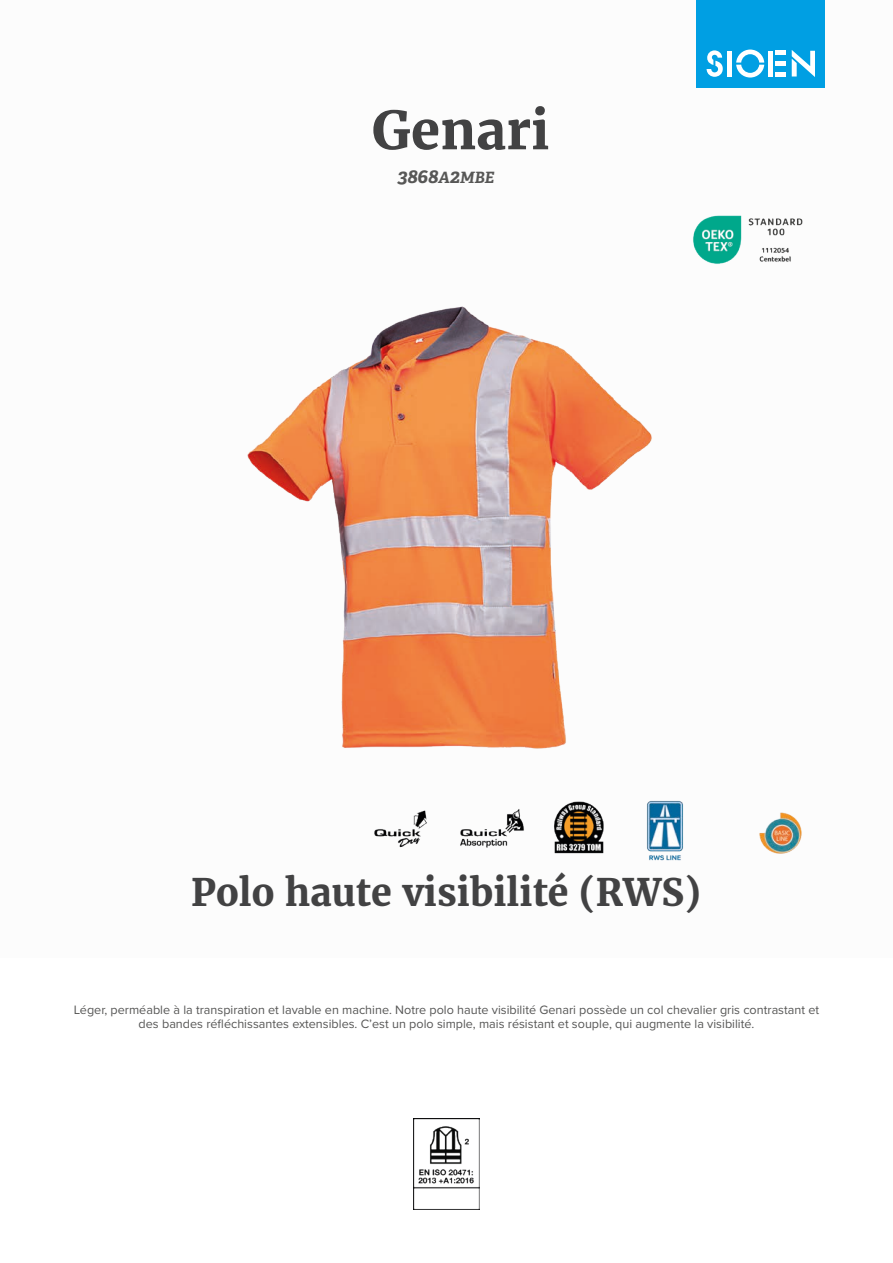
<style>
.page{position:relative;width:893px;height:1263px;background:#fff}
.page>*{position:absolute;margin:0;border:0;box-sizing:border-box;transform-origin:0 0}
.t1{font:700 52.5px "Merriweather";color:#424243}
.t2{font:700 37.5px "Merriweather";color:#424243}
.t3{font:italic 700 19.5px "Adelle";color:#575756}
.t4{font:12.6px/13.6px "Proxima Nova";color:#575756;text-align:center}
.s1{font-size:15.6px}
</style>
<div class="page">
<div style="left:697px;top:0;width:128px;height:88px;background:#009fe3"></div>
<svg style="left:707px;top:50px;width:16px;height:27px"></svg>
<svg style="left:736px;top:50px;width:28px;height:28px"></svg>
<div style="left:727px;top:51px;width:5px;height:26px;background:#fff"></div>
<div style="left:768px;top:51px;width:5px;height:26px;background:#fff"></div>
<div style="left:775px;top:72px;width:11px;height:5px;background:#fff"></div>
<div style="left:775px;top:61px;width:11px;height:5px;background:#fff"></div>
<hr style="left:775px;top:51px;width:11px;height:4px;background:#fff">
<svg style="left:792px;top:50px;width:23px;height:27px"></svg>
<img style="left:759px;top:812px;width:43px;height:42px">
<img style="left:693px;top:215px;width:110px;height:49px">
<img style="left:413px;top:1118px;width:67px;height:92px">
<img style="left:247px;top:306px;width:437px;height:555px">
<h1 class="t1" style="left:372px;top:95px;width:179px">Genari</h1>
<h3 class="t3" style="left:398px;top:164px;width:98px">3868<span class="s1">A</span>2<span class="s1">MBE</span></h3>
<h2 class="t2" style="left:191px;top:867px;width:511px">Polo haute visibilité (RWS)</h2>
<p class="t4" style="left:74px;top:1002px;width:747px">Léger, perméable à la transpiration et lavable en machine. Notre polo haute visibilité Genari possède un col chevalier gris contrastant et des bandes réfléchissantes extensibles. C’est un polo simple, mais résistant et souple, qui augmente la visibilité.</p>
</div>
